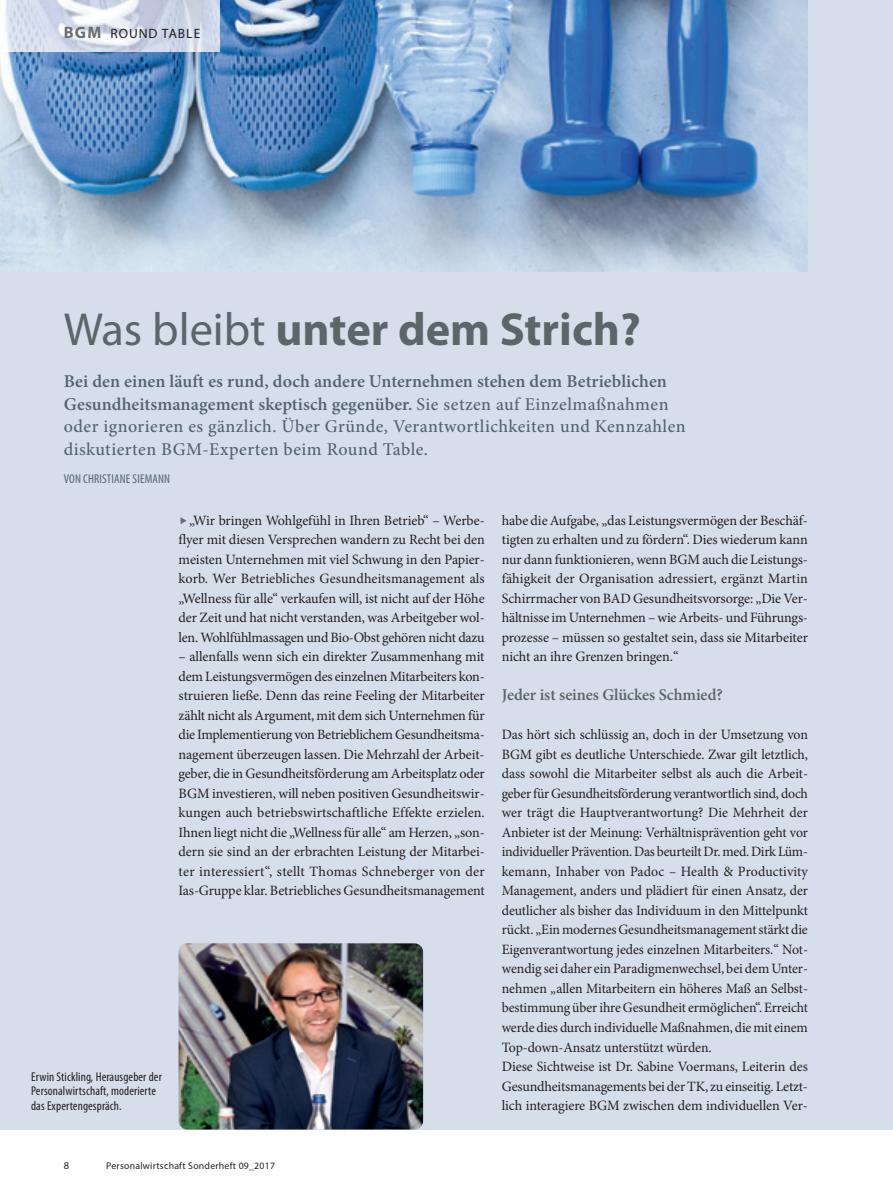
<style>
.page{position:relative;width:893px;height:1191px;background:#fff}
.page>*{position:absolute;margin:0;border:0;box-sizing:border-box;transform-origin:0 0}
.t1{font:700 46.5px "Myriad Pro";color:#5b666a}
.t2{font:500 18px/22.5px "Minion Pro";letter-spacing:.025em;color:#53656e}
.t3{font:600 16.5px "Minion Pro";letter-spacing:-.005em;color:#5b666a}
.t4{font:14.25px/19.5px "Minion Pro";letter-spacing:-.01em;color:#231f20;text-align:justify}
.t5{font:13.5px "Myriad Pro";letter-spacing:.075em;color:#231f20}
.t6{font:condensed 12.75px/14.2px "Myriad Pro";letter-spacing:.01em;color:#231f20}
.t7{font:condensed 12.75px "Myriad Pro";letter-spacing:.01em;color:#53656e}
.t8{font:10.5px "Myriad Pro";color:#231f20}
.t9{font:9.75px "Myriad Pro";letter-spacing:.025em;color:#231f20}
.s1{font-weight:700;font-size:16.5px;color:#6c6d70}
.s2{font-weight:400}
.s3{font-weight:600}
.s4{color:#6c6d70}
</style>
<div class="page">
<div style="left:0;top:0;width:893px;height:1129px;background:#d7deeb"></div>
<img style="left:0;top:0;width:808px;height:271px">
<img style="left:179px;top:943px;width:244px;height:186px;border-radius:9px">
<img style="left:0;top:0;width:220px;height:51px">
<p class="t5" style="left:64px;top:28px;width:138px"><span class="s1">BGM</span> ROUND TABLE</p>
<h1 class="t1" style="left:64px;top:312px;width:579px"><span class="s2">Was bleibt</span> unter dem Strich?</h1>
<p class="t2" style="left:64px;top:372px;width:623px"><span class="s3">Bei den einen läuft es rund, doch andere Unternehmen stehen dem Betrieblichen Gesundheitsmanagement skeptisch gegenüber.</span> Sie setzen auf Einzelmaßnahmen oder ignorieren es gänzlich. Über Gründe, Verantwortlichkeiten und Kennzahlen diskutierten BGM-Experten beim Round Table.</p>
<p class="t7" style="left:64px;top:474px;width:108px">VON CHRISTIANE SIEMANN</p>
<p class="t4" style="left:179px;top:512px;width:308px"><span class="s4">◆</span>„Wir bringen Wohlgefühl in Ihren Betrieb“ – Werbe&shy;flyer mit diesen Versprechen wandern zu Recht bei den meisten Unternehmen mit viel Schwung in den Papier&shy;korb. Wer Betriebliches Gesundheitsmanagement als „Wellness für alle“ verkaufen will, ist nicht auf der Höhe der Zeit und hat nicht verstanden, was Arbeitgeber wol&shy;len. Wohlfühlmassagen und Bio-Obst gehören nicht dazu</p>
<p class="t4" style="left:179px;top:648px;width:308px">– allenfalls wenn sich ein direkter Zusammenhang mit dem Leistungsvermögen des einzelnen Mitarbeiters kon&shy;struieren ließe. Denn das reine Feeling der Mitarbeiter zählt nicht als Argument, mit dem sich Unternehmen für die Implementierung von Betrieblichem Gesundheitsma&shy;nagement überzeugen lassen. Die Mehrzahl der Arbeit&shy;geber, die in Gesundheitsförderung am Arbeitsplatz oder BGM investieren, will neben positiven Gesundheitswir&shy;kungen auch betriebswirtschaftliche Effekte erzielen.<br>Ihnen liegt nicht die „Wellness für alle“ am Herzen, „son&shy;dern sie sind an der erbrachten Leistung der Mitarbei&shy;ter interessiert“, stellt Thomas Schneberger von der Ias-Gruppe klar. Betriebliches Gesundheitsmanagement</p>
<p class="t6" style="left:31px;top:1071px;width:132px">Erwin Stickling, Herausgeber der<br>Personalwirtschaft, moderierte das Expertengespräch.</p>
<p class="t4" style="left:502px;top:512px;width:308px">habe die Aufgabe, „das Leistungsvermögen der Beschäf&shy;tigten zu erhalten und zu fördern“. Dies wiederum kann nur dann funktionieren, wenn BGM auch die Leistungs&shy;fähigkeit der Organisation adressiert, ergänzt Martin Schirrmacher von BAD Gesundheitsvorsorge: „Die Ver&shy;hältnisse im Unternehmen – wie Arbeits- und Führungs&shy;prozesse – müssen so gestaltet sein, dass sie Mitarbeiter nicht an ihre Grenzen bringen.“</p>
<p class="t3" style="left:502px;top:688px;width:223px">Jeder ist seines Glückes Schmied?</p>
<p class="t4" style="left:502px;top:726px;width:308px;text-align:left">Das hört sich schlüssig an, doch in der Umsetzung von BGM gibt es deutliche Unterschiede. Zwar gilt letztlich, dass sowohl die Mitarbeiter selbst als auch die Arbeit&shy;geber für Gesundheitsförderung verantwortlich sind, doch wer trägt die Hauptverantwortung? Die Mehrheit der Anbieter ist der Meinung: Verhältnisprävention geht vor individueller Prävention. Das beurteilt Dr. med. Dirk Lüm&shy;kemann, Inhaber von Padoc – Health &amp; Productivity Management, anders und plädiert für einen Ansatz, der deutlicher als bisher das Individuum in den Mittelpunkt rückt. „Ein modernes Gesundheitsmanagement stärkt die Eigenverantwortung jedes einzelnen Mitarbeiters.“ Not&shy;wendig sei daher ein Paradigmenwechsel, bei dem Unter&shy;nehmen „allen Mitarbeitern ein höheres Maß an Selbst&shy;bestimmung über ihre Gesundheit ermöglichen“. Erreicht werde dies durch individuelle Maßnahmen, die mit einem Top-down-Ansatz unterstützt würden.<br>Diese Sichtweise ist Dr. Sabine Voermans, Leiterin des Gesundheitsmanagements bei der TK, zu einseitig. Letzt&shy;lich interagiere BGM zwischen dem individuellen Ver-</p>
<p class="t8" style="left:64px;top:1161px;width:7px">8</p>
<p class="t9" style="left:106px;top:1161px;width:170px">Personalwirtschaft Sonderheft 09_2017</p>
</div>
